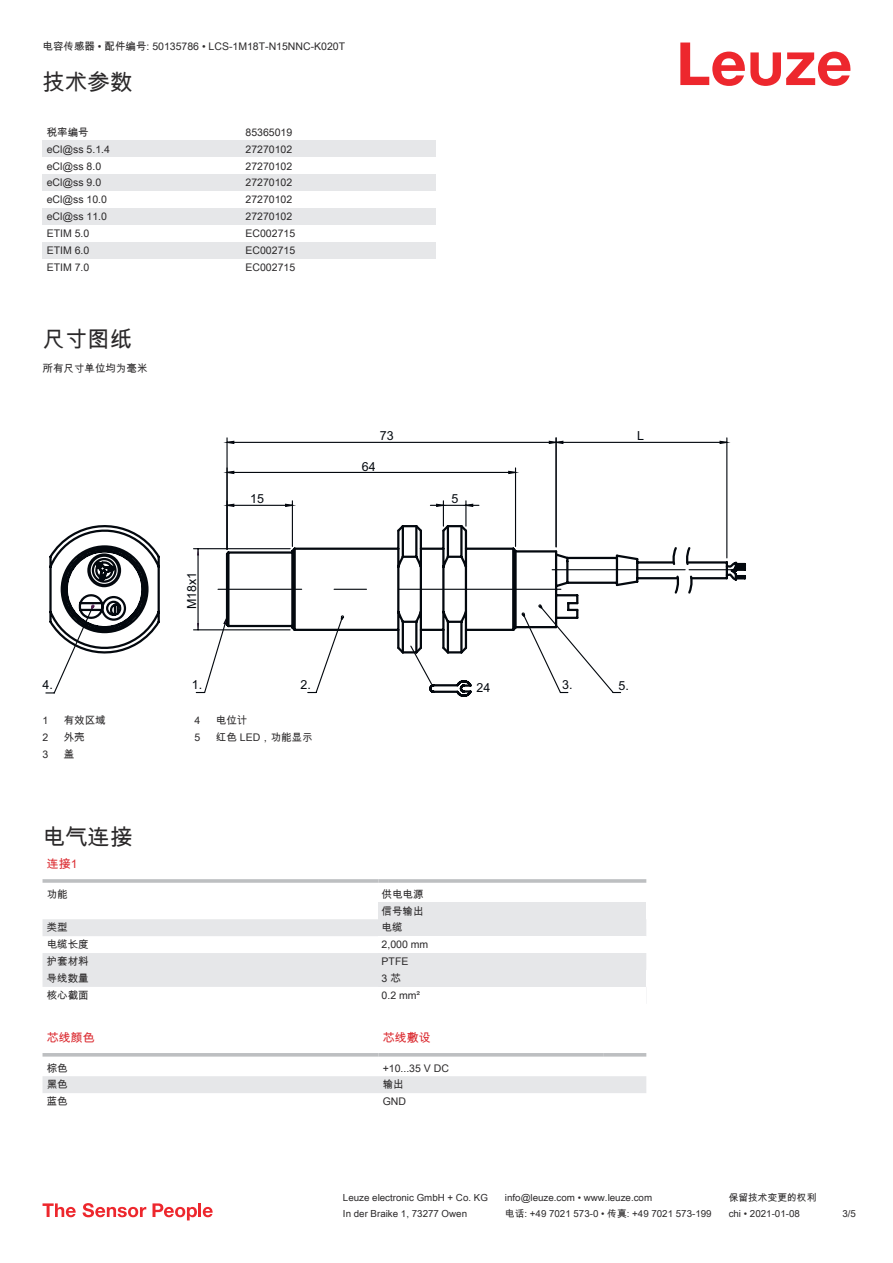
<style>
.page{position:relative;width:893px;height:1263px;background:#fff}
.page>*{position:absolute;margin:0;border:0;box-sizing:border-box;transform-origin:0 0}
.t1{font:22.5px "Arial Unicode MS";color:#2b292a}
.t2{font:12.45px "Arial";color:#03080e}
.t3{font:12px "Arial Unicode MS";color:#db2a30}
.t4{font:10.5px/17px "Arial Unicode MS";color:#2b292a}
.t5{font:9.75px "Arial Unicode MS";color:#2b292a}
</style>
<div class="page">
<svg style="left:680px;top:43px;width:170px;height:43px"></svg>
<div style="left:43px;top:140px;width:199px;height:17px;background:#e6e7e9"></div>
<div style="left:242px;top:140px;width:194px;height:17px;background:#e6e7e9"></div>
<div style="left:43px;top:174px;width:199px;height:17px;background:#e6e7e9"></div>
<div style="left:242px;top:174px;width:194px;height:17px;background:#e6e7e9"></div>
<div style="left:43px;top:208px;width:199px;height:17px;background:#e6e7e9"></div>
<div style="left:242px;top:208px;width:194px;height:17px;background:#e6e7e9"></div>
<div style="left:43px;top:242px;width:199px;height:17px;background:#e6e7e9"></div>
<div style="left:242px;top:242px;width:194px;height:17px;background:#e6e7e9"></div>
<svg style="left:43px;top:919px;width:335px;height:68px;fill:#e6e7e9"></svg>
<hr style="left:43px;top:879px;width:335px;height:4px;background:#bdbfc1">
<hr style="left:378px;top:879px;width:268px;height:4px;background:#c8cacc">
<div style="left:378px;top:902px;width:268px;height:17px;background:#e6e7e9"></div>
<div style="left:378px;top:919px;width:268px;height:17px;background:#e6e7e9"></div>
<div style="left:378px;top:953px;width:268px;height:17px;background:#e6e7e9"></div>
<div style="left:378px;top:970px;width:268px;height:17px;background:#e6e7e9"></div>
<svg style="left:43px;top:1056px;width:603px;height:1px"></svg>
<div style="left:43px;top:1076px;width:603px;height:17px;background:#e6e7e9"></div>
<hr style="left:43px;top:1053px;width:335px;height:3px;background:#bdbfc1">
<hr style="left:378px;top:1053px;width:226px;height:3px;background:#bdbfc1">
<hr style="left:604px;top:1053px;width:42px;height:3px;background:#bdbfc1">
<svg style="left:43px;top:1203px;width:33px;height:14px"></svg>
<svg style="left:83px;top:1203px;width:63px;height:14px"></svg>
<svg style="left:153px;top:1203px;width:44px;height:17px"></svg>
<hr style="left:198px;top:1203px;width:3px;height:14px;background:#ed272d">
<svg style="left:203px;top:1207px;width:10px;height:10px"></svg>
<hr style="left:194px;top:548px;width:96px;height:1px;background:#03080e">
<hr style="left:194px;top:629px;width:96px;height:1px;background:#03080e">
<hr style="left:197px;top:549px;width:2px;height:81px;background:#03080e">
<svg style="left:228px;top:503px;width:7px;height:4px"></svg>
<svg style="left:284px;top:503px;width:10px;height:5px"></svg>
<hr style="left:292px;top:501px;width:1px;height:45px;background:#03080e">
<hr style="left:227px;top:505px;width:65px;height:1px;background:#03080e">
<svg style="left:228px;top:470px;width:7px;height:4px"></svg>
<svg style="left:508px;top:470px;width:9px;height:5px"></svg>
<hr style="left:515px;top:468px;width:1px;height:78px;background:#03080e">
<hr style="left:227px;top:472px;width:288px;height:1px;background:#03080e">
<svg style="left:228px;top:440px;width:7px;height:4px"></svg>
<hr style="left:226px;top:438px;width:2px;height:111px;background:#03080e">
<hr style="left:227px;top:442px;width:329px;height:1px;background:#03080e">
<svg style="left:548px;top:440px;width:16px;height:4px"></svg>
<svg style="left:719px;top:440px;width:9px;height:5px"></svg>
<hr style="left:555px;top:438px;width:2px;height:109px;background:#03080e">
<hr style="left:726px;top:438px;width:1px;height:120px;background:#03080e">
<hr style="left:556px;top:442px;width:171px;height:1px;background:#03080e">
<svg style="left:430px;top:501px;width:49px;height:22px"></svg>
<svg style="left:196px;top:606px;width:134px;height:88px"></svg>
<svg style="left:415px;top:523px;width:331px;height:174px"></svg>
<svg style="left:224px;top:524px;width:456px;height:131px"></svg>
<svg style="left:218px;top:545px;width:518px;height:50px"></svg>
<svg style="left:45px;top:525px;width:115px;height:169px"></svg>
<p class="t4" style="left:43px;top:38px;width:304px">电容传感器 • 配件编号: 50135786 • LCS-1M18T-N15NNC-K020T</p>
<h1 class="t1" style="left:43px;top:66px;width:91px">技术参数</h1>
<p class="t4" style="left:47px;top:123px;width:43px">税率编号</p>
<p class="t4" style="left:246px;top:123px;width:48px">85365019</p>
<p class="t4" style="left:47px;top:140px;width:65px">eCl@ss 5.1.4</p>
<p class="t4" style="left:246px;top:140px;width:48px">27270102</p>
<p class="t4" style="left:47px;top:157px;width:56px">eCl@ss 8.0</p>
<p class="t4" style="left:246px;top:157px;width:48px">27270102</p>
<p class="t4" style="left:47px;top:174px;width:56px">eCl@ss 9.0</p>
<p class="t4" style="left:246px;top:174px;width:48px">27270102</p>
<p class="t4" style="left:47px;top:191px;width:62px">eCl@ss 10.0</p>
<p class="t4" style="left:246px;top:191px;width:48px">27270102</p>
<p class="t4" style="left:47px;top:208px;width:62px">eCl@ss 11.0</p>
<p class="t4" style="left:246px;top:208px;width:48px">27270102</p>
<p class="t4" style="left:47px;top:225px;width:44px">ETIM 5.0</p>
<p class="t4" style="left:246px;top:225px;width:51px">EC002715</p>
<p class="t4" style="left:47px;top:242px;width:44px">ETIM 6.0</p>
<p class="t4" style="left:246px;top:242px;width:51px">EC002715</p>
<p class="t4" style="left:47px;top:259px;width:44px">ETIM 7.0</p>
<p class="t4" style="left:246px;top:259px;width:51px">EC002715</p>
<h1 class="t1" style="left:43px;top:322px;width:91px">尺寸图纸</h1>
<p class="t4" style="left:43px;top:360px;width:106px">所有尺寸单位均为毫米</p>
<p class="t2" style="left:184px;top:609px;width:39px;rotate:-90deg">M18x1</p>
<p class="t2" style="left:380px;top:428px;width:15px">73</p>
<p class="t2" style="left:362px;top:460px;width:15px">64</p>
<p class="t2" style="left:250px;top:492px;width:15px">15</p>
<p class="t2" style="left:451px;top:492px;width:8px">5</p>
<p class="t2" style="left:43px;top:677px;width:12px">4.</p>
<p class="t2" style="left:192px;top:677px;width:12px">1.</p>
<p class="t2" style="left:300px;top:677px;width:12px">2.</p>
<p class="t2" style="left:477px;top:681px;width:15px">24</p>
<p class="t2" style="left:562px;top:677px;width:12px">3.</p>
<p class="t4" style="left:43px;top:712px;width:7px">1</p>
<p class="t4" style="left:64px;top:712px;width:44px">有效区域</p>
<p class="t4" style="left:43px;top:729px;width:7px">2</p>
<p class="t4" style="left:64px;top:729px;width:22px">外壳</p>
<p class="t4" style="left:43px;top:746px;width:7px">3</p>
<p class="t4" style="left:64px;top:746px;width:12px">盖</p>
<p class="t4" style="left:195px;top:712px;width:7px">4</p>
<p class="t4" style="left:216px;top:712px;width:33px">电位计</p>
<p class="t4" style="left:195px;top:729px;width:7px">5</p>
<p class="t4" style="left:216px;top:729px;width:98px">红色 LED，功能显示</p>
<h1 class="t1" style="left:43px;top:821px;width:91px">电气连接</h1>
<p class="t3" style="left:47px;top:855px;width:32px">连接1</p>
<p class="t4" style="left:47px;top:885px;width:22px">功能</p>
<p class="t4" style="left:382px;top:885px;width:43px">供电电源信号输出</p>
<p class="t4" style="left:47px;top:919px;width:22px">类型</p>
<p class="t4" style="left:382px;top:919px;width:22px">电缆</p>
<p class="t4" style="left:47px;top:936px;width:43px">电缆长度</p>
<p class="t4" style="left:382px;top:936px;width:48px">2,000 mm</p>
<p class="t4" style="left:47px;top:953px;width:43px">护套材料</p>
<p class="t4" style="left:382px;top:953px;width:28px">PTFE</p>
<p class="t4" style="left:47px;top:970px;width:43px">导线数量</p>
<p class="t4" style="left:382px;top:970px;width:21px">3 芯</p>
<p class="t4" style="left:47px;top:987px;width:43px">核心截面</p>
<p class="t4" style="left:382px;top:987px;width:40px">0.2 mm²</p>
<p class="t3" style="left:47px;top:1029px;width:49px">芯线颜色</p>
<p class="t3" style="left:383px;top:1029px;width:49px">芯线敷设</p>
<p class="t4" style="left:47px;top:1059px;width:22px">棕色</p>
<p class="t4" style="left:383px;top:1059px;width:68px">+10...35 V DC</p>
<p class="t4" style="left:47px;top:1076px;width:22px">黑色</p>
<p class="t4" style="left:383px;top:1076px;width:22px">输出</p>
<p class="t4" style="left:47px;top:1093px;width:22px">蓝色</p>
<p class="t4" style="left:383px;top:1093px;width:25px">GND</p>
<p class="t2" style="left:637px;top:428px;width:8px">L</p>
<p class="t2" style="left:619px;top:678px;width:12px">5.</p>
<p class="t5" style="left:343px;top:1191px;width:146px">Leuze electronic GmbH + Co. KG</p>
<p class="t5" style="left:505px;top:1191px;width:149px">info@leuze.com • www.leuze.com</p>
<p class="t5" style="left:729px;top:1191px;width:89px">保留技术变更的权利</p>
<p class="t5" style="left:343px;top:1206px;width:126px">In der Braike 1, 73277 Owen</p>
<p class="t5" style="left:505px;top:1206px;width:208px">电话: +49 7021 573-0 • 传真: +49 7021 573-199</p>
<p class="t5" style="left:729px;top:1206px;width:73px">chi • 2021-01-08</p>
<p class="t5" style="left:842px;top:1206px;width:15px">3 /5</p>
</div>
